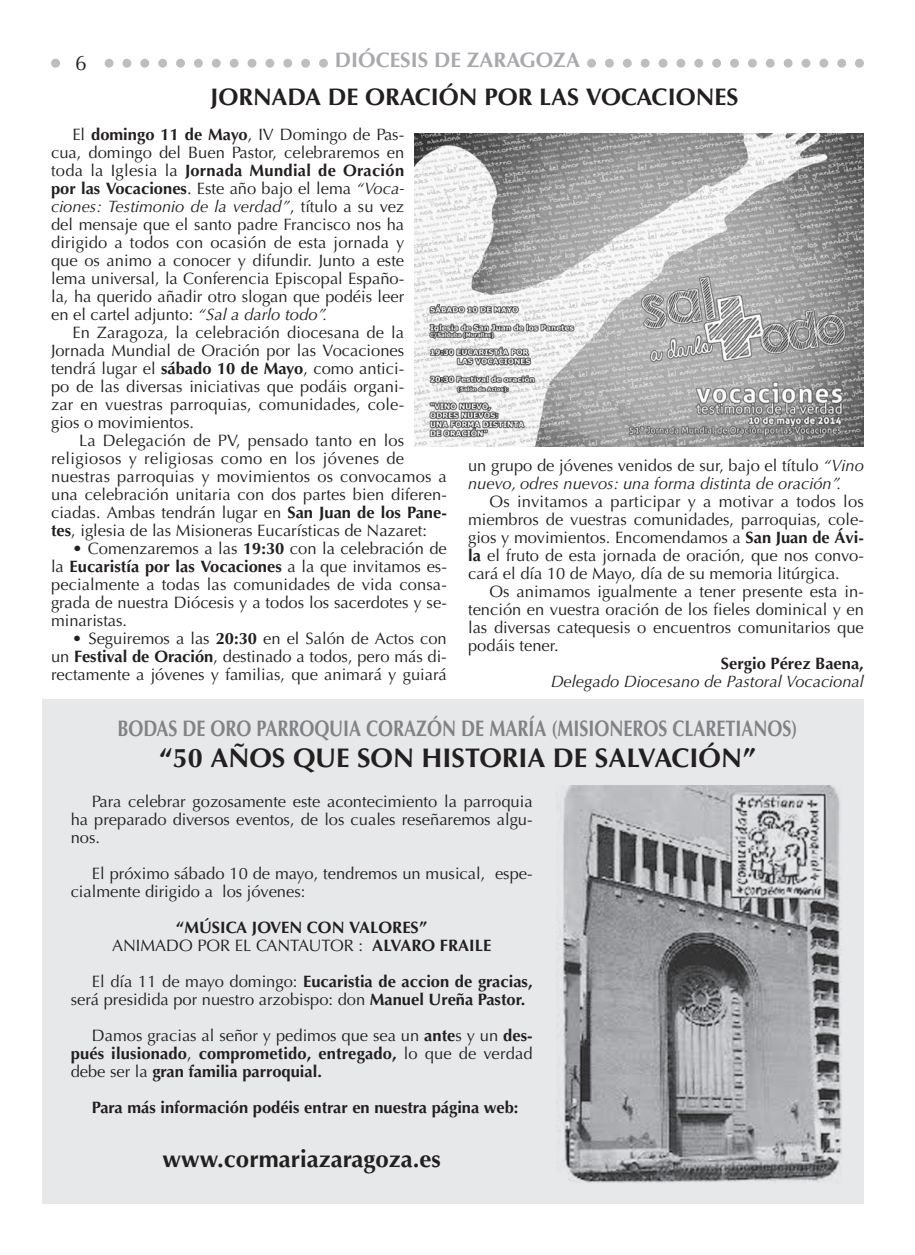
<style>
.page{position:relative;width:915px;height:1255px;background:#fff}
.page>*{position:absolute;margin:0;border:0;box-sizing:border-box;transform-origin:0 0}
.t1{font:700 27px "Optima";color:#231f20}
.t2{font:700 24px "Optima";color:#231f20}
.t3{font:700 22.5px "Optima";color:#808285;scale:.8 1}
.t4{font:700 21px "Optima";color:#a8a9ad}
.t5{font:21px "Optima LT Std";color:#231f20}
.t6{font:16.5px/18px "Optima";color:#231f20;text-align:justify}
.t7{font:700 16.5px/18px "Optima";color:#231f20;text-align:center}
.t8{font:italic 16.5px "Optima";color:#231f20}
.t9{font:16.5px "Optima";letter-spacing:.025em;color:#231f20}
.t10{font:700 16.5px "Optima";letter-spacing:.02em;color:#231f20}
.s1{font-weight:700}
.s2{font-weight:400}
.s3{font-style:italic}
.s4{font-style:normal}
</style>
<div class="page">
<div style="left:43px;top:699px;width:820px;height:504px;background:#e7e8e9"></div>
<svg style="left:51px;top:59px;width:812px;height:9px"></svg>
<div style="left:329px;top:51px;width:256px;height:26px;background:#fff"></div>
<div style="left:64px;top:51px;width:34px;height:26px;background:#fff"></div>
<img style="left:414px;top:134px;width:449px;height:312px">
<img style="left:556px;top:785px;width:285px;height:398px">
<p class="t5" style="left:75px;top:51px;width:13px">6</p>
<p class="t4" style="left:335px;top:51px;width:247px">DIÓCESIS DE ZARAGOZA</p>
<p class="t2" style="left:210px;top:87px;width:529px">JORNADA DE ORACIÓN POR LAS VOCACIONES</p>
<p class="t6" style="left:72px;top:127px;width:333px">El <span class="s1">domingo 11 de Mayo</span>, IV Domingo de Pas-</p>
<p class="t6" style="left:51px;top:145px;width:354px">cua, domingo del Buen Pastor, celebraremos en</p>
<p class="t10" style="left:51px;top:163px;width:354px"><span class="s2">toda la Iglesia la</span> Jornada Mundial de Oración</p>
<p class="t6" style="left:51px;top:181px;width:354px"><span class="s1">por las Vocaciones</span>. Este año bajo el lema <span class="s3">“Voca-</span></p>
<p class="t8" style="left:51px;top:199px;width:354px">ciones: Testimonio de la verdad”<span class="s4">, título a su vez</span></p>
<p class="t6" style="left:51px;top:217px;width:354px">del mensaje que el santo padre Francisco nos ha</p>
<p class="t6" style="left:51px;top:235px;width:354px">dirigido a todos con ocasión de esta jornada y</p>
<p class="t6" style="left:51px;top:253px;width:354px">que os animo a conocer y difundir. Junto a este</p>
<p class="t6" style="left:51px;top:271px;width:354px">lema universal, la Conferencia Episcopal Españo-</p>
<p class="t6" style="left:51px;top:289px;width:354px">la, ha querido añadir otro slogan que podéis leer</p>
<p class="t6" style="left:51px;top:307px;width:278px">en el cartel adjunto: <span class="s3">“Sal a darlo todo”.</span></p>
<p class="t6" style="left:72px;top:325px;width:333px">En Zaragoza, la celebración diocesana de la</p>
<p class="t6" style="left:51px;top:343px;width:354px">Jornada Mundial de Oración por las Vocaciones</p>
<p class="t6" style="left:51px;top:361px;width:354px">tendrá lugar el <span class="s1">sábado 10 de Mayo</span>, como antici-</p>
<p class="t6" style="left:51px;top:379px;width:354px">po de las diversas iniciativas que podáis organi-</p>
<p class="t6" style="left:51px;top:397px;width:354px">zar en vuestras parroquias, comunidades, cole-</p>
<p class="t6" style="left:51px;top:415px;width:144px">gios o movimientos.</p>
<p class="t6" style="left:79px;top:433px;width:326px">La Delegación de PV, pensado tanto en los</p>
<p class="t9" style="left:51px;top:451px;width:354px">religiosos y religiosas como en los jóvenes de</p>
<p class="t6" style="left:51px;top:469px;width:397px">nuestras parroquias y movimientos os convocamos a</p>
<p class="t6" style="left:51px;top:487px;width:397px">una celebración unitaria con dos partes bien diferen-</p>
<p class="t6" style="left:51px;top:505px;width:397px">ciadas. Ambas tendrán lugar en <span class="s1">San Juan de los Pane-</span></p>
<p class="t6" style="left:51px;top:523px;width:377px"><span class="s1">tes</span>, iglesia de las Misioneras Eucarísticas de Nazaret:</p>
<p class="t6" style="left:51px;top:541px;width:397px;text-indent:21px">• Comenzaremos a las <span class="s1">19:30</span> con la celebración de la <span class="s1">Eucaristía por las Vocaciones</span> a la que invitamos es&shy;pecialmente a todas las comunidades de vida consa&shy;grada de nuestra Diócesis y a todos los sacerdotes y se&shy;minaristas.</p>
<p class="t6" style="left:51px;top:631px;width:397px;text-indent:21px">• Seguiremos a las <span class="s1">20:30</span> en el Salón de Actos con un <span class="s1">Festival de Oración</span>, destinado a todos, pero más di&shy;rectamente a jóvenes y familias, que animará y guiará</p>
<p class="t6" style="left:468px;top:458px;width:397px">un grupo de jóvenes venidos de sur, bajo el título <span class="s3">“Vino</span></p>
<p class="t8" style="left:468px;top:476px;width:375px">nuevo, odres nuevos: una forma distinta de oración”.</p>
<p class="t6" style="left:489px;top:494px;width:376px">Os invitamos a participar y a motivar a todos los</p>
<p class="t6" style="left:468px;top:512px;width:397px">miembros de vuestras comunidades, parroquias, cole-</p>
<p class="t6" style="left:468px;top:530px;width:397px">gios y movimientos. Encomendamos a <span class="s1">San Juan de Ávi-</span></p>
<p class="t6" style="left:468px;top:548px;width:397px"><span class="s1">la</span> el fruto de esta jornada de oración, que nos convo-</p>
<p class="t6" style="left:468px;top:566px;width:373px">cará el día 10 de Mayo, día de su memoria litúrgica.</p>
<p class="t6" style="left:489px;top:584px;width:376px">Os animamos igualmente a tener presente esta in-</p>
<p class="t6" style="left:468px;top:602px;width:397px">tención en vuestra oración de los fieles dominical y en</p>
<p class="t6" style="left:468px;top:620px;width:397px">las diversas catequesis o encuentros comunitarios que</p>
<p class="t6" style="left:468px;top:638px;width:92px">podáis tener.</p>
<p class="t7" style="left:720px;top:656px;width:144px">Sergio Pérez Baena,</p>
<p class="t8" style="left:550px;top:674px;width:314px">Delegado Diocesano de Pastoral Vocacional</p>
<p class="t3" style="left:117px;top:719px;width:851px">BODAS DE ORO PARROQUIA CORAZÓN DE MARÍA (MISIONEROS CLARETIANOS)</p>
<p class="t1" style="left:159px;top:746px;width:597px">“50 AÑOS QUE SON HISTORIA DE SALVACIÓN”</p>
<p class="t6" style="left:71px;top:793px;width:463px;text-indent:21px">Para celebrar gozosamente este acontecimiento la parroquia ha preparado diversos eventos, de los cuales reseñaremos algu&shy;nos.</p>
<p class="t6" style="left:71px;top:865px;width:463px;text-indent:21px">El próximo sábado 10 de mayo, tendremos un musical, espe&shy;cialmente dirigido a los jóvenes:</p>
<p class="t7" style="left:112px;top:919px;width:380px">“MÚSICA JOVEN CON VALORES”<br><span class="s2">ANIMADO POR EL CANTAUTOR :</span> ALVARO FRAILE</p>
<p class="t6" style="left:71px;top:973px;width:463px;text-indent:21px">El día 11 de mayo domingo: <span class="s1">Eucaristia de accion de gracias, </span>será presidida por nuestro arzobispo: don <span class="s1">Manuel Ureña Pastor.</span></p>
<p class="t7" style="left:71px;top:1027px;width:463px;text-align:justify;text-indent:21px"><span class="s2">Damos gracias al señor y pedimos que sea un</span> ante<span class="s2">s y un</span> des&shy;pués ilusionado<span class="s2">,</span> comprometido, entregado, <span class="s2">lo que de verdad debe ser la</span> gran familia parroquial.</p>
<p class="t7" style="left:92px;top:1099px;width:428px">Para más información podéis entrar en nuestra página web:</p>
<p class="t2" style="left:162px;top:1148px;width:279px">www.cormariazaragoza.es</p>
</div>
